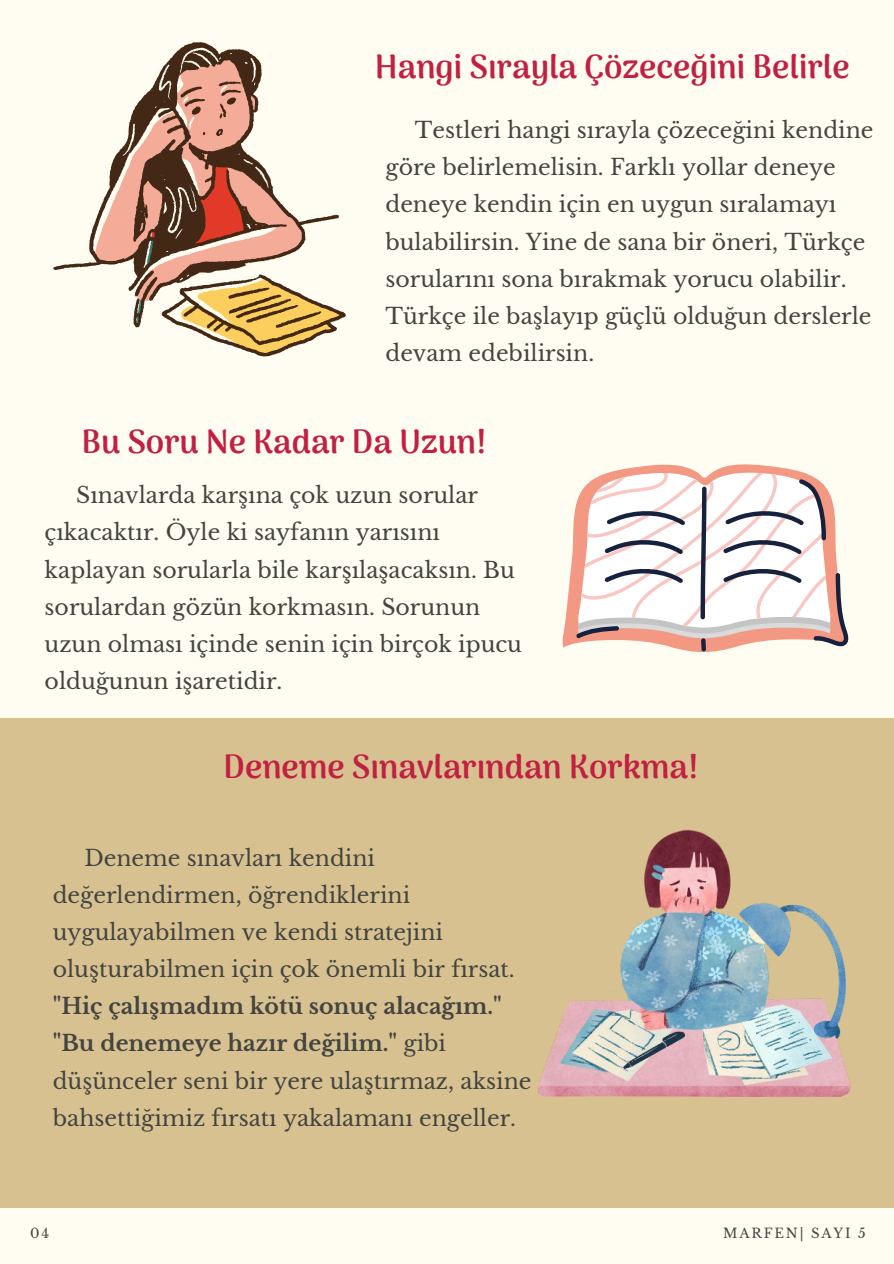
<style>
.page{position:relative;width:894px;height:1264px;background:#fff}
.page>*{position:absolute;margin:0;border:0;box-sizing:border-box;transform-origin:0 0}
.t1{font:800 33px "Arima Madurai";color:#c22042}
.t2{font:22.05px/37.2px "Libre Baskerville";color:#444440}
.t3{font:13.2px "Libre Baskerville";letter-spacing:.14em;color:#444440}
.s1{font-weight:700}
</style>
<div class="page">
<div style="left:0;top:0;width:893px;height:1263px;background:#fffdf1"></div>
<div style="left:0;top:718px;width:893px;height:489px;background:#d7c190"></div>
<svg style="left:53px;top:42px;width:292px;height:314px"></svg>
<svg style="left:562px;top:464px;width:239px;height:188px"></svg>
<svg style="left:576px;top:472px;width:273px;height:179px"></svg>
<img style="left:538px;top:829px;width:311px;height:267px">
<h1 class="t1" style="left:375px;top:43px;width:476px">Hangi Sırayla Çözeceğini Belirle</h1>
<p class="t2" style="left:385px;top:112px;width:489px;text-indent:29px">Testleri hangi sırayla çözeceğini kendine göre belirlemelisin. Farklı yollar deneye deneye kendin için en uygun sıralamayı bulabilirsin. Yine de sana bir öneri, Türkçe sorularını sona bırakmak yorucu olabilir.<br>Türkçe ile başlayıp güçlü olduğun derslerle devam edebilirsin.</p>
<h1 class="t1" style="left:81px;top:418px;width:406px">Bu Soru Ne Kadar Da Uzun!</h1>
<p class="t2" style="left:45px;top:477px;width:479px;text-indent:32px">Sınavlarda karşına çok uzun sorular çıkacaktır. Öyle ki sayfanın yarısını kaplayan sorularla bile karşılaşacaksın. Bu sorulardan gözün korkmasın. Sorunun uzun olması içinde senin için birçok ipucu olduğunun işaretidir.</p>
<h1 class="t1" style="left:223px;top:743px;width:476px">Deneme Sınavlarından Korkma!</h1>
<p class="t2" style="left:53px;top:839px;width:463px;text-indent:32px">Deneme sınavları kendini değerlendirmen, öğrendiklerini uygulayabilmen ve kendi stratejini oluşturabilmen için çok önemli bir fırsat.</p>
<p class="t2" style="left:53px;top:987px;width:480px"><span class="s1">"Hiç çalışmadım kötü sonuç alacağım." "Bu denemeye hazır değilim."</span> gibi düşünceler seni bir yere ulaştırmaz, aksine bahsettiğimiz fırsatı yakalamanı engeller.</p>
<p class="t3" style="left:30px;top:1225px;width:21px">04</p>
<p class="t3" style="left:722px;top:1225px;width:144px">MARFEN| SAYI 5</p>
</div>
